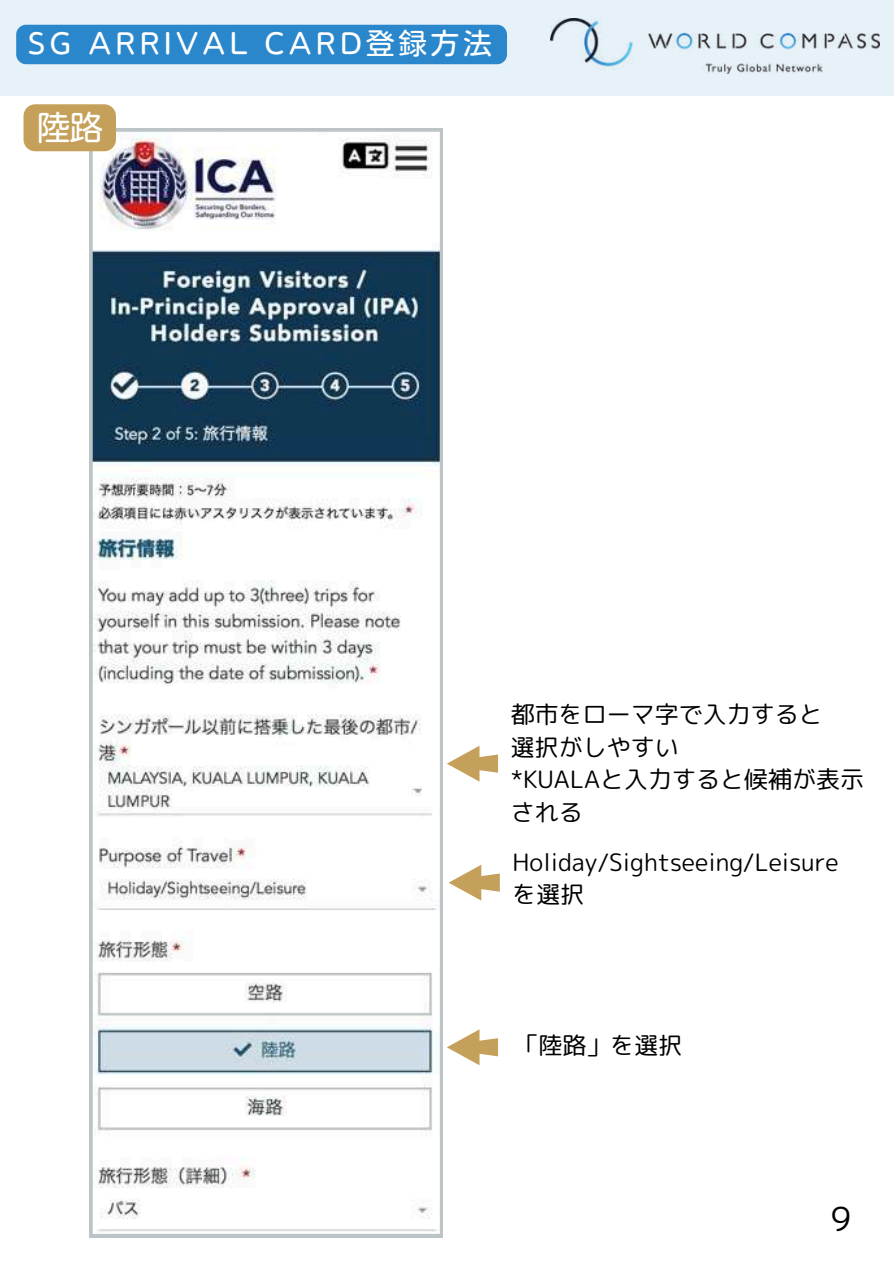
<style>
.page{position:relative;width:894px;height:1264px;background:#fff}
.page>*{position:absolute;margin:0;border:0;box-sizing:border-box;transform-origin:0 0}
.t1{font:33px "Nud Motoya Maru Std W3";color:#fff}
.t2{font:33px "rounded mplus 1 p regular";color:#000}
.t3{font:28.35px "Nud Motoya Maru Std W3";letter-spacing:.14em;color:#fff}
.t4{font:24px/32.7px "rounded mplus 1 p regular";color:#000}
</style>
<div class="page">
<div style="left:0;top:0;width:893px;height:96px;background:#e6f1f8"></div>
<img style="left:550px;top:19px;width:328px;height:55px">
<div style="left:16px;top:25px;width:491px;height:39px;background:#2a87cc;border-radius:10px"></div>
<svg style="left:89px;top:128px;width:354px;height:1108px"></svg>
<div style="left:23px;top:104px;width:93px;height:47px;background:#c5a05a;border-radius:12px"></div>
<svg style="left:447px;top:745px;width:51px;height:36px"></svg>
<svg style="left:448px;top:864px;width:51px;height:36px"></svg>
<svg style="left:447px;top:1029px;width:51px;height:36px"></svg>
<p class="t3" style="left:28px;top:29px;width:465px">SG ARRIVAL CARD登録方法</p>
<h1 class="t1" style="left:37px;top:111px;width:67px">陸路</h1>
<p class="t4" style="left:510px;top:697px;width:355px">都市をローマ字で入力すると<br>選択がしやすい<br>*KUALAと入力すると候補が表示される</p>
<p class="t4" style="left:512px;top:845px;width:327px">Holiday/Sightseeing/Leisureを選択</p>
<p class="t4" style="left:514px;top:1028px;width:169px">「陸路」を選択</p>
<h1 class="t2" style="left:830px;top:1195px;width:22px">9</h1>
</div>
